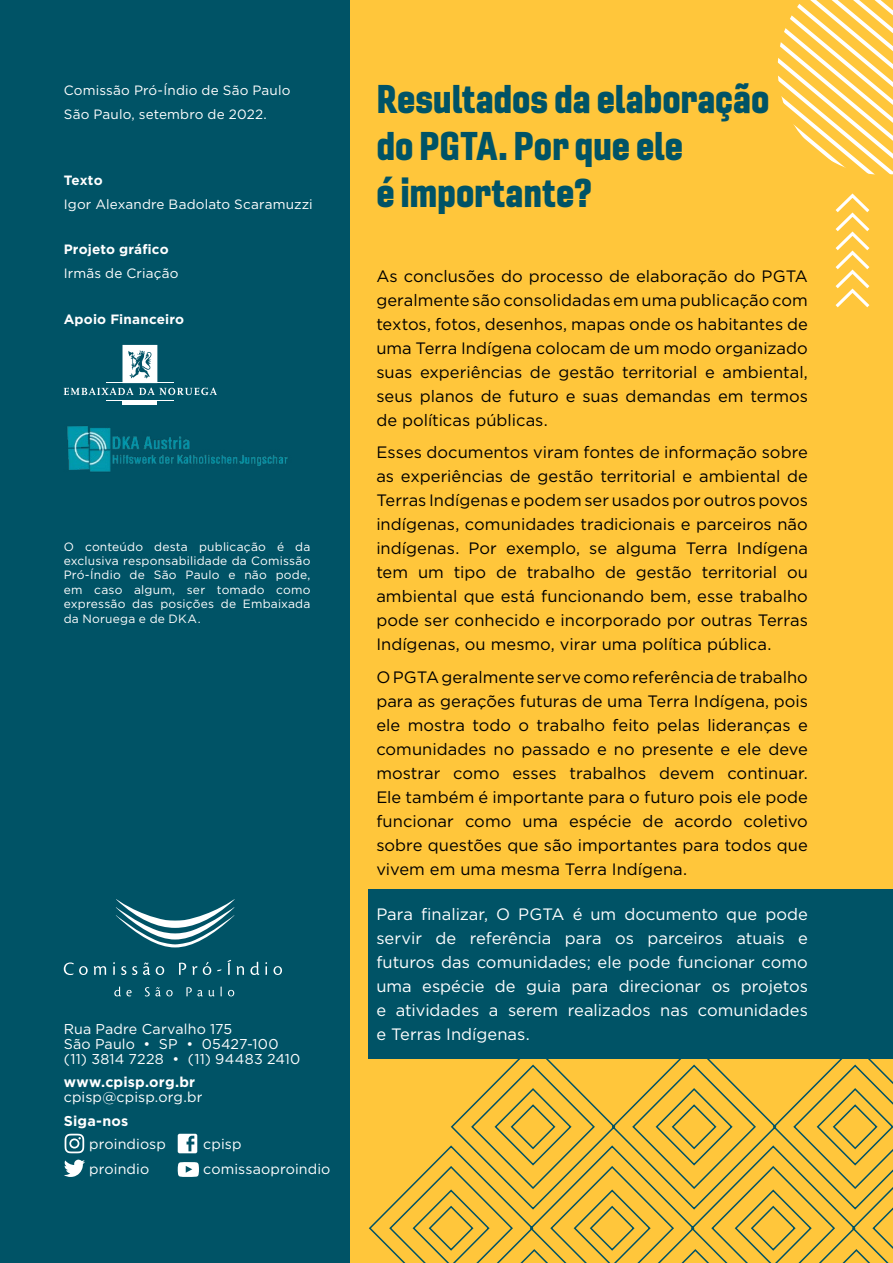
<style>
.page{position:relative;width:893px;height:1263px;background:#fff}
.page>*{position:absolute;margin:0;border:0;box-sizing:border-box;transform-origin:0 0}
.t1{font:39px/46.8px "Gineso Con Bla";letter-spacing:-.005em;color:#005366}
.t2{font:16.5px/24px "Gotham";color:#000;text-align:justify}
.t3{font:16.5px/24px "Gotham";color:#fff;text-align:justify}
.t4{font:14.25px/15px "Gotham";letter-spacing:.005em;color:#fff}
.t5{font:700 14.25px "Gotham";letter-spacing:.015em;color:#fff}
.t6{font:13.5px/24px "Gotham";letter-spacing:.015em;color:#fff}
.t7{font:700 13.5px "Gotham";letter-spacing:.01em;color:#fff}
.t8{font:12px/14.4px "Gotham";letter-spacing:.015em;color:#fff;text-align:justify}
</style>
<div class="page">
<div style="left:0;top:0;width:352px;height:1263px;background:#005366"></div>
<div style="left:351px;top:0;width:542px;height:1263px;background:#ffc63b"></div>
<div style="left:369px;top:889px;width:524px;height:170px;background:#005366"></div>
<svg style="left:116px;top:899px;width:119px;height:48px"></svg>
<svg style="left:64px;top:962px;width:24px;height:13px"></svg>
<svg style="left:94px;top:966px;width:12px;height:9px"></svg>
<svg style="left:113px;top:962px;width:2px;height:13px"></svg>
<svg style="left:121px;top:966px;width:5px;height:9px"></svg>
<svg style="left:132px;top:966px;width:5px;height:9px"></svg>
<svg style="left:143px;top:962px;width:7px;height:13px"></svg>
<svg style="left:156px;top:966px;width:8px;height:9px"></svg>
<svg style="left:179px;top:963px;width:7px;height:12px"></svg>
<svg style="left:192px;top:966px;width:5px;height:9px"></svg>
<svg style="left:203px;top:962px;width:8px;height:13px"></svg>
<svg style="left:228px;top:960px;width:3px;height:15px"></svg>
<svg style="left:237px;top:966px;width:7px;height:9px"></svg>
<svg style="left:250px;top:962px;width:9px;height:13px"></svg>
<svg style="left:265px;top:962px;width:2px;height:13px"></svg>
<svg style="left:273px;top:966px;width:9px;height:9px"></svg>
<svg style="left:114px;top:986px;width:18px;height:10px"></svg>
<svg style="left:145px;top:987px;width:28px;height:9px"></svg>
<svg style="left:186px;top:987px;width:17px;height:9px"></svg>
<svg style="left:209px;top:990px;width:5px;height:6px"></svg>
<svg style="left:228px;top:990px;width:6px;height:6px"></svg>
<img style="left:67px;top:426px;width:221px;height:46px">
<svg style="left:368px;top:1043px;width:525px;height:220px"></svg>
<svg style="left:777px;top:0;width:116px;height:174px"></svg>
<svg style="left:835px;top:193px;width:35px;height:115px"></svg>
<svg style="left:178px;top:1134px;width:19px;height:19px"></svg>
<svg style="left:65px;top:1134px;width:19px;height:19px"></svg>
<svg style="left:64px;top:1159px;width:21px;height:18px"></svg>
<svg style="left:177px;top:1162px;width:22px;height:15px"></svg>
<hr style="left:107px;top:400px;width:67px;height:1px;background:#fff">
<div style="left:123px;top:400px;width:34px;height:5px;background:#fff"></div>
<svg style="left:64px;top:345px;width:153px;height:50px"></svg>
<p class="t6" style="left:64px;top:77px;width:228px">Comissão Pró-Índio de São Paulo<br>São Paulo, setembro de 2022.</p>
<p class="t7" style="left:64px;top:171px;width:40px">Texto</p>
<p class="t6" style="left:64px;top:192px;width:250px">Igor Alexandre Badolato Scaramuzzi</p>
<p class="t7" style="left:64px;top:241px;width:106px">Projeto gráfico</p>
<p class="t6" style="left:64px;top:261px;width:116px">Irmãs de Criação</p>
<p class="t7" style="left:64px;top:310px;width:122px">Apoio Financeiro</p>
<p class="t8" style="left:64px;top:539px;width:248px">O conteúdo desta publicação é da exclusiva responsabilidade da Comissão Pró-Índio de São Paulo e não pode, em caso algum, ser tomado como expressão das posições de Embaixada da Noruega e de DKA.</p>
<p class="t4" style="left:64px;top:1021px;width:238px">Rua Padre Carvalho 175<br>São Paulo • SP • 05427-100 (11) 3814 7228 • (11) 94483 2410</p>
<p class="t5" style="left:64px;top:1073px;width:133px">www.cpisp.org.br</p>
<p class="t4" style="left:64px;top:1089px;width:140px">cpisp@cpisp.org.br</p>
<p class="t5" style="left:64px;top:1111px;width:66px">Siga-nos</p>
<p class="t4" style="left:89px;top:1136px;width:78px">proindiosp</p>
<p class="t4" style="left:203px;top:1136px;width:40px">cpisp</p>
<p class="t4" style="left:89px;top:1161px;width:61px">proindio</p>
<p class="t4" style="left:203px;top:1161px;width:129px">comissaoproindio</p>
<h1 class="t1" style="left:376px;top:75px;width:395px">Resultados da elaboração do PGTA. Por que ele<br>é importante?</h1>
<p class="t2" style="left:376px;top:264px;width:433px">As conclusões do processo de elaboração do PGTA geralmente são consolidadas em uma publicação com textos, fotos, desenhos, mapas onde os habitantes de uma Terra Indígena colocam de um modo organizado suas experiências de gestão territorial e ambiental, seus planos de futuro e suas demandas em termos de políticas públicas.</p>
<p class="t2" style="left:376px;top:440px;width:433px">Esses documentos viram fontes de informação sobre as experiências de gestão territorial e ambiental de Terras Indígenas e podem ser usados por outros povos indígenas, comunidades tradicionais e parceiros não indígenas. Por exemplo, se alguma Terra Indígena tem um tipo de trabalho de gestão territorial ou ambiental que está funcionando bem, esse trabalho pode ser conhecido e incorporado por outras Terras Indígenas, ou mesmo, virar uma política pública.</p>
<p class="t2" style="left:376px;top:665px;width:433px">O PGTA geralmente serve como referência de trabalho para as gerações futuras de uma Terra Indígena, pois ele mostra todo o trabalho feito pelas lideranças e comunidades no passado e no presente e ele deve mostrar como esses trabalhos devem continuar.<br>Ele também é importante para o futuro pois ele pode funcionar como uma espécie de acordo coletivo sobre questões que são importantes para todos que vivem em uma mesma Terra Indígena.</p>
<p class="t3" style="left:376px;top:902px;width:433px">Para finalizar, O PGTA é um documento que pode servir de referência para os parceiros atuais e futuros das comunidades; ele pode funcionar como uma espécie de guia para direcionar os projetos e atividades a serem realizados nas comunidades e Terras Indígenas.</p>
</div>
